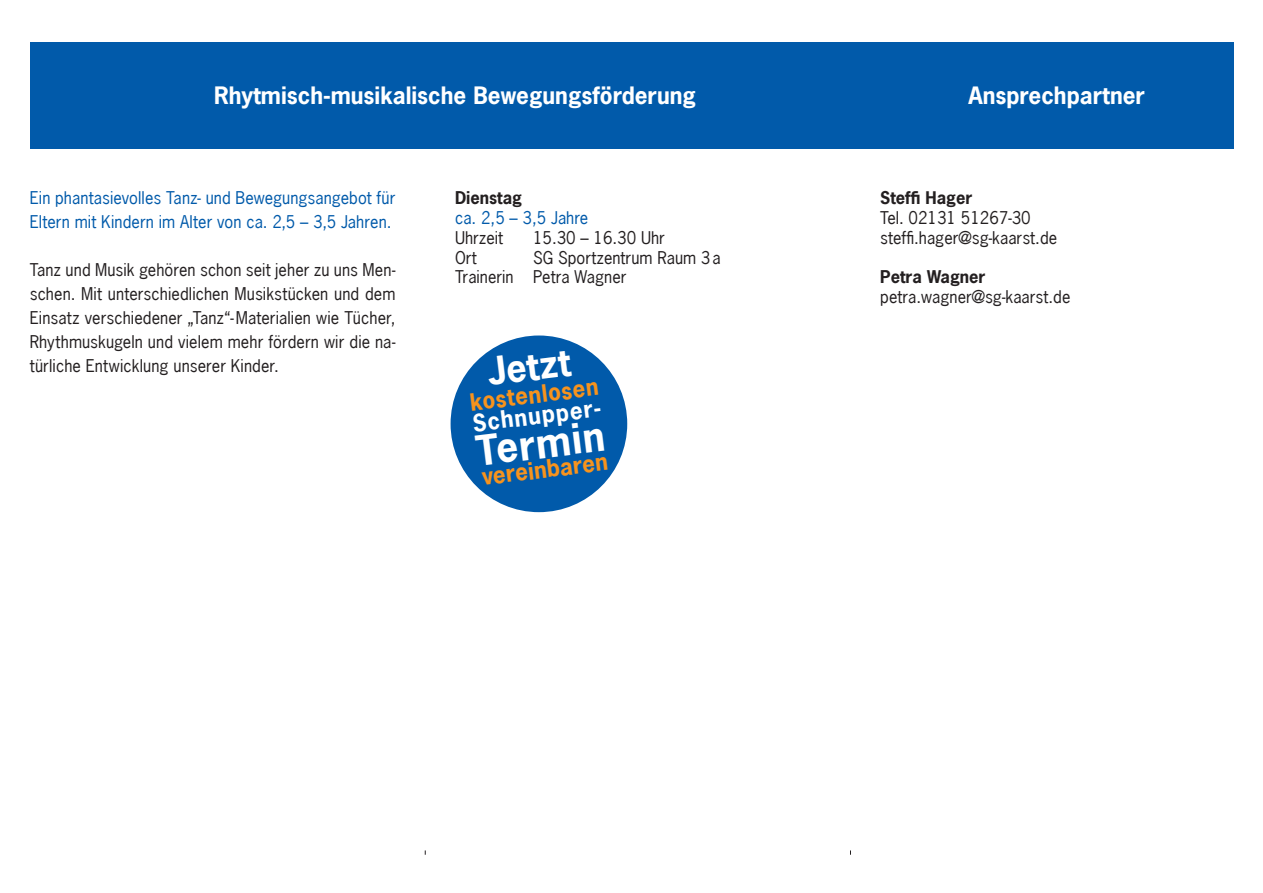
<style>
.page{position:relative;width:1263px;height:893px;background:#fff}
.page>*{position:absolute;margin:0;border:0;box-sizing:border-box;transform-origin:0 0}
.t1{font:700 39px "News Gothic LT";color:#fff}
.t2{font:700 36px "News Gothic LT";color:#fff}
.t3{font:700 22.5px "News Gothic LT";color:#fff}
.t4{font:700 22.5px/21.5px "News Gothic LT";color:#f7931d}
.t5{font:16.5px/24px "News Gothic LT";color:#231f20;text-align:justify}
.t6{font:16.5px/24px "News Gothic LT";letter-spacing:.005em;color:#015aaa}
.t7{font:700 16.5px "News Gothic LT";color:#231f20}
.s1{color:#fff}
</style>
<div class="page">
<div style="left:30px;top:43px;width:1203px;height:106px;background:#015aaa"></div>
<div style="left:451px;top:335px;width:176px;height:177px;background:#015aaa;border-radius:50%"></div>
<p class="t3" style="left:214px;top:81px;width:483px">Rhytmisch-musikalische Bewegungsförderung</p>
<p class="t3" style="left:968px;top:81px;width:178px">Ansprechpartner</p>
<p class="t6" style="left:30px;top:186px;width:367px">Ein phantasievolles Tanz- und Bewegungsangebot für<br>Eltern mit Kindern im Alter von ca. 2,5 – 3,5 Jahren.</p>
<p class="t5" style="left:30px;top:258px;width:367px">Tanz und Musik gehören schon seit jeher zu uns Men&shy;schen. Mit unterschiedlichen Musikstücken und dem Einsatz verschiedener „Tanz“-Materialien wie Tücher, Rhythmuskugeln und vielem mehr fördern wir die na&shy;türliche Entwicklung unserer Kinder.</p>
<p class="t7" style="left:455px;top:187px;width:69px">Dienstag</p>
<p class="t6" style="left:455px;top:206px;width:135px">ca. 2,5 – 3,5 Jahre</p>
<p class="t5" style="left:455px;top:225px;width:50px">Uhrzeit</p>
<p class="t5" style="left:533px;top:225px;width:133px">15.30 – 16.30 Uhr</p>
<p class="t5" style="left:455px;top:245px;width:23px">Ort</p>
<p class="t5" style="left:533px;top:245px;width:189px">SG Sportzentrum Raum 3a</p>
<p class="t5" style="left:455px;top:265px;width:173px">Trainerin Petra Wagner</p>
<p class="t2" style="left:485px;top:348px;width:85px;rotate:-7deg">Jetzt</p>
<p class="t4" style="left:469px;top:391px;width:134px;rotate:-7deg">kostenlosen<br><span class="s1">Schnupper-</span></p>
<p class="t1" style="left:473px;top:426px;width:131px;rotate:-7deg">Termin</p>
<p class="t4" style="left:481px;top:466px;width:128px;rotate:-7deg">vereinbaren</p>
<p class="t7" style="left:880px;top:187px;width:94px">Steffi Hager</p>
<p class="t5" style="left:880px;top:206px;width:152px">Tel. 02131 51267-30</p>
<p class="t5" style="left:880px;top:225px;width:178px">steffi.hager@sg-kaarst.de</p>
<p class="t7" style="left:880px;top:266px;width:107px">Petra Wagner</p>
<p class="t5" style="left:880px;top:285px;width:192px">petra.wagner@sg-kaarst.de</p>
</div>
